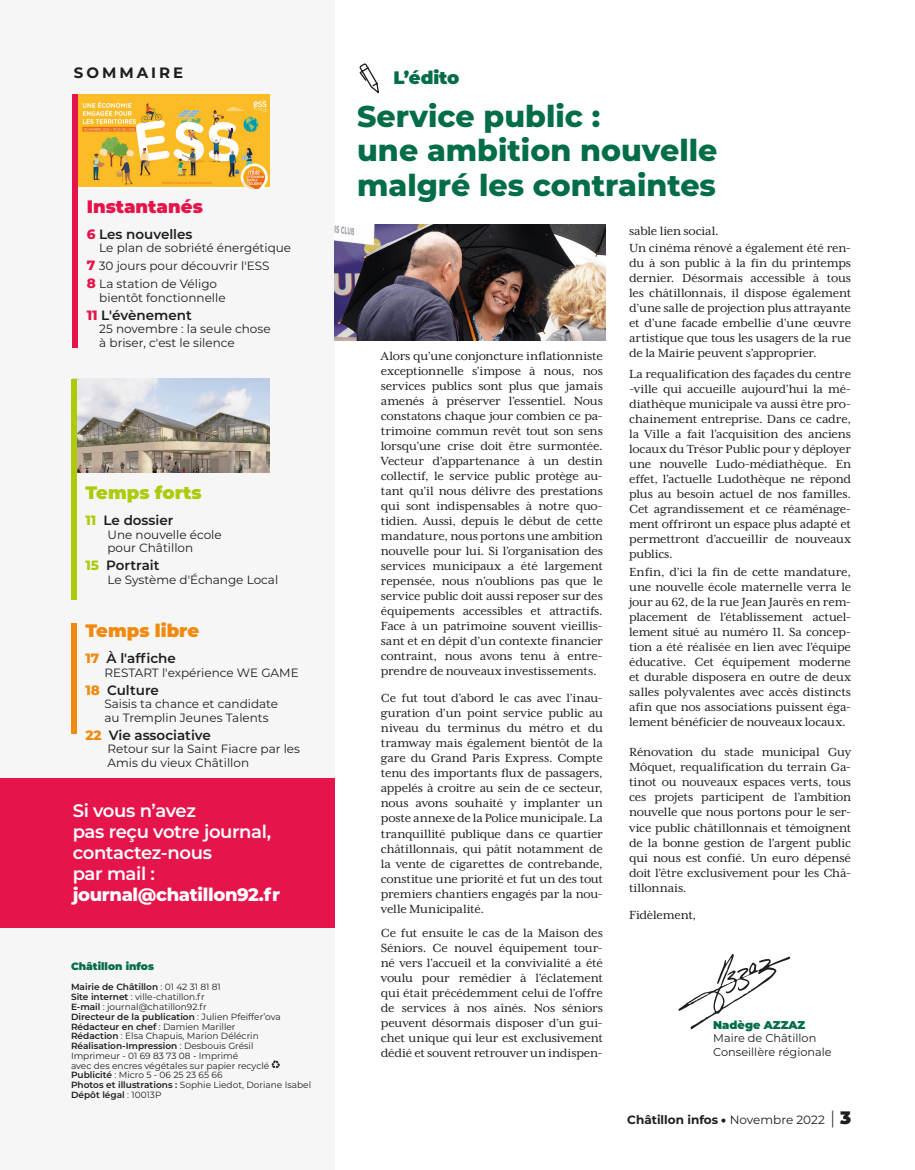
<style>
.page{position:relative;width:915px;height:1170px;background:#fff}
.page>*{position:absolute;margin:0;border:0;box-sizing:border-box;transform-origin:0 0}
.t1{font:800 30px "Montserrat";color:#026d46}
.t2{font:600 18px/21px "Montserrat";letter-spacing:-.02em;color:#fff}
.t3{font:800 18px "Montserrat";letter-spacing:-.02em;color:#fff}
.t4{font:900 18px "Montserrat";color:#e5144a}
.t5{font:900 18px "Montserrat";color:#afc90c}
.t6{font:900 18px "Montserrat";color:#ef8a0e}
.t7{font:900 18px "Montserrat";color:#026d46}
.t8{font:700 15px "Montserrat";letter-spacing:.2em;color:#1d1d1b}
.t9{font:13.5px/15px "Mrs Eaves XL Serif OT";letter-spacing:-.015em;color:#1d1d1b;text-align:justify}
.t10{font:600 13.5px "Montserrat";color:#1d1d1b}
.t11{font:12px "Montserrat";color:#1d1d1b}
.t12{font:700 12px "Montserrat";color:#1d1d1b}
.t13{font:11.25px/13.8px "Montserrat";color:#1d1d1b}
.t14{font:900 10.5px "Montserrat";color:#026d46}
.t15{font:9px "Montserrat";color:#1d1d1b}
.t16{font:600 9px "Montserrat";color:#1d1d1b}
.s1{font-weight:800;color:#e5144a}
.s2{font-weight:800;font-size:13.5px;color:#e5144a}
.s3{font-weight:800;color:#afc90c}
.s4{font-weight:800;color:#ef8a0e}
.s5{font-weight:400}
.s6{font-weight:600}
.s7{font-weight:900;color:#026d46}
.s8{font-weight:900}
.s9{font-weight:300;font-size:18px}
.s10{font-weight:900;font-size:18px}
</style>
<div class="page">
<div style="left:0;top:0;width:334px;height:1169px;background:#f6f6f6"></div>
<img style="left:77px;top:379px;width:192px;height:93px">
<div style="left:71px;top:379px;width:6px;height:220px;background:#afc90c"></div>
<svg style="left:271px;top:1060px;width:9px;height:8px"></svg>
<img style="left:78px;top:94px;width:191px;height:94px">
<div style="left:72px;top:94px;width:6px;height:254px;background:#e5144a"></div>
<div style="left:0;top:778px;width:334px;height:149px;background:#e5144a"></div>
<div style="left:71px;top:623px;width:5px;height:110px;background:#ef8a0e"></div>
<svg style="left:359px;top:63px;width:20px;height:31px"></svg>
<img style="left:334px;top:224px;width:271px;height:116px">
<svg style="left:678px;top:954px;width:112px;height:75px"></svg>
<p class="t8" style="left:74px;top:62px;width:111px">SOMMAIRE</p>
<p class="t4" style="left:87px;top:193px;width:118px">Instantanés</p>
<p class="t10" style="left:87px;top:224px;width:107px"><span class="s1">6</span> Les nouvelles</p>
<p class="t11" style="left:99px;top:239px;width:193px">Le plan de sobriété énergétique</p>
<p class="t11" style="left:87px;top:257px;width:184px"><span class="s2">7</span> 30 jours pour découvrir l'ESS</p>
<p class="t11" style="left:87px;top:275px;width:132px"><span class="s2">8</span> La station de Véligo</p>
<p class="t11" style="left:99px;top:289px;width:128px">bientôt fonctionnelle</p>
<p class="t10" style="left:87px;top:305px;width:107px"><span class="s1">11</span> L'évènement</p>
<p class="t11" style="left:99px;top:320px;width:173px">25 novembre : la seule chose</p>
<p class="t11" style="left:99px;top:334px;width:137px">à briser, c'est le silence</p>
<p class="t5" style="left:85px;top:479px;width:118px">Temps forts</p>
<p class="t10" style="left:85px;top:511px;width:90px"><span class="s3">11</span> Le dossier</p>
<p class="t11" style="left:107px;top:526px;width:116px">Une nouvelle école</p>
<p class="t11" style="left:107px;top:539px;width:87px">pour Châtillon</p>
<p class="t10" style="left:85px;top:556px;width:76px"><span class="s3">15</span> Portrait</p>
<p class="t11" style="left:107px;top:571px;width:172px">Le Système d'Échange Local</p>
<p class="t6" style="left:85px;top:617px;width:115px">Temps libre</p>
<p class="t10" style="left:85px;top:648px;width:92px"><span class="s4">17</span> À l'affiche</p>
<p class="t11" style="left:104px;top:664px;width:196px">RESTART l'expérience WE GAME</p>
<p class="t10" style="left:85px;top:680px;width:75px"><span class="s4">18</span> Culture</p>
<p class="t11" style="left:104px;top:695px;width:175px">Saisis ta chance et candidate</p>
<p class="t11" style="left:104px;top:709px;width:166px">au Tremplin Jeunes Talents</p>
<p class="t10" style="left:85px;top:725px;width:127px"><span class="s4">22</span> Vie associative</p>
<p class="t11" style="left:107px;top:740px;width:194px">Retour sur la Saint Fiacre par les</p>
<p class="t11" style="left:107px;top:754px;width:143px">Amis du vieux Châtillon</p>
<p class="t2" style="left:73px;top:799px;width:125px">Si vous n’avez</p>
<p class="t2" style="left:73px;top:820px;width:200px">pas reçu votre journal, contactez-nous</p>
<p class="t2" style="left:73px;top:862px;width:84px">par mail :</p>
<p class="t3" style="left:73px;top:881px;width:209px">journal@chatillon92.fr</p>
<p class="t14" style="left:71px;top:958px;width:84px">Châtillon infos</p>
<p class="t16" style="left:71px;top:980px;width:151px">Mairie de Châtillon <span class="s5">: 01 42 31 81 81</span></p>
<p class="t15" style="left:71px;top:990px;width:135px"><span class="s6">Site internet</span> : ville-chatillon.fr</p>
<p class="t15" style="left:71px;top:1000px;width:137px"><span class="s6">E-mail</span> : journal@chatillon92.fr</p>
<p class="t16" style="left:71px;top:1010px;width:211px">Directeur de la publication <span class="s5">: Julien Pfeiffer’ova</span></p>
<p class="t16" style="left:71px;top:1019px;width:166px">Rédacteur en chef <span class="s5">: Damien Mariller</span></p>
<p class="t15" style="left:71px;top:1029px;width:189px"><span class="s6">Rédaction</span> : Elsa Chapuis, Marion Délécrin</p>
<p class="t16" style="left:71px;top:1039px;width:184px">Réalisation-Impression <span class="s5">: Desbouis Grésil</span></p>
<p class="t15" style="left:71px;top:1049px;width:169px">Imprimeur - 01 69 83 73 08 - Imprimé</p>
<p class="t15" style="left:71px;top:1059px;width:200px">avec des encres végétales sur papier recyclé</p>
<p class="t15" style="left:71px;top:1068px;width:153px"><span class="s6">Publicité</span> : Micro 5 - 06 25 23 65 66</p>
<p class="t15" style="left:71px;top:1078px;width:241px"><span class="s6">Photos et illustrations :</span> Sophie Liedot, Doriane Isabel</p>
<p class="t16" style="left:71px;top:1088px;width:92px">Dépôt légal <span class="s5">: 10013P</span></p>
<p class="t7" style="left:393px;top:64px;width:67px">L’édito</p>
<p class="t1" style="left:357px;top:94px;width:244px">Service public :</p>
<p class="t1" style="left:357px;top:129px;width:361px">une ambition nouvelle</p>
<p class="t1" style="left:357px;top:163px;width:360px">malgré les contraintes</p>
<p class="t9" style="left:381px;top:349px;width:223px">Alors qu’une conjoncture inflationniste exceptionnelle s’impose à nous, nos services publics sont plus que jamais amenés à préserver l’essentiel. Nous constatons chaque jour combien ce pa&shy;trimoine commun revêt tout son sens lorsqu’une crise doit être surmontée.<br>Vecteur d’appartenance à un destin collectif, le service public protège au&shy;tant qu’il nous délivre des prestations qui sont indispensables à notre quo&shy;tidien. Aussi, depuis le début de cette mandature, nous portons une ambition nouvelle pour lui. Si l’organisation des services municipaux a été largement repensée, nous n’oublions pas que le service public doit aussi reposer sur des équipements accessibles et attractifs.<br>Face à un patrimoine souvent vieillis&shy;sant et en dépit d’un contexte financier contraint, nous avons tenu à entre&shy;prendre de nouveaux investissements.</p>
<p class="t9" style="left:381px;top:691px;width:223px">Ce fut tout d’abord le cas avec l’inau&shy;guration d’un point service public au niveau du terminus du métro et du tramway mais également bientôt de la gare du Grand Paris Express. Compte tenu des importants flux de passagers, appelés à croitre au sein de ce secteur, nous avons souhaité y implanter un poste annexe de la Police municipale. La tranquillité publique dans ce quartier châtillonnais, qui pâtit notamment de la vente de cigarettes de contrebande, constitue une priorité et fut un des tout premiers chantiers engagés par la nou&shy;velle Municipalité.</p>
<p class="t9" style="left:381px;top:925px;width:223px">Ce fut ensuite le cas de la Maison des Séniors. Ce nouvel équipement tour&shy;né vers l’accueil et la convivialité a été voulu pour remédier à l’éclatement qui était précédemment celui de l’offre de services à nos aînés. Nos séniors peuvent désormais disposer d’un gui&shy;chet unique qui leur est exclusivement dédié et souvent retrouver un indispen-</p>
<p class="t9" style="left:629px;top:224px;width:91px">sable lien social.</p>
<p class="t9" style="left:629px;top:241px;width:223px">Un cinéma rénové a également été ren&shy;du à son public à la fin du printemps dernier. Désormais accessible à tous les châtillonnais, il dispose également d’une salle de projection plus attrayante et d’une facade embellie d’une œuvre artistique que tous les usagers de la rue de la Mairie peuvent s’approprier.</p>
<p class="t9" style="left:629px;top:367px;width:223px">La requalification des façades du centre -ville qui accueille aujourd’hui la mé&shy;diathèque municipale va aussi être pro&shy;chainement entreprise. Dans ce cadre, la Ville a fait l’acquisition des anciens locaux du Trésor Public pour y déployer une nouvelle Ludo-médiathèque. En effet, l’actuelle Ludothèque ne répond plus au besoin actuel de nos familles.<br>Cet agrandissement et ce réaménage&shy;ment offriront un espace plus adapté et permettront d’accueillir de nouveaux publics.</p>
<p class="t9" style="left:629px;top:565px;width:223px">Enfin, d’ici la fin de cette mandature, une nouvelle école maternelle verra le jour au 62, de la rue Jean Jaurès en rem&shy;placement de l’établissement actuel&shy;lement situé au numéro 11. Sa concep&shy;tion a été réalisée en lien avec l’équipe éducative. Cet équipement moderne et durable disposera en outre de deux salles polyvalentes avec accès distincts afin que nos associations puissent éga&shy;lement bénéficier de nouveaux locaux.</p>
<p class="t9" style="left:629px;top:745px;width:223px">Rénovation du stade municipal Guy Môquet, requalification du terrain Ga&shy;tinot ou nouveaux espaces verts, tous ces projets participent de l’ambition nouvelle que nous portons pour le ser&shy;vice public châtillonnais et témoignent de la bonne gestion de l'argent public qui nous est confié. Un euro dépensé doit l'être exclusivement pour les Châ&shy;tillonnais.</p>
<p class="t9" style="left:629px;top:907px;width:69px">Fidèlement,</p>
<p class="t13" style="left:713px;top:1017px;width:105px"><span class="s7">Nadège AZZAZ<br></span>Maire de Châtillon</p>
<p class="t13" style="left:713px;top:1044px;width:120px">Conseillère régionale</p>
<p class="t12" style="left:627px;top:1110px;width:225px">Châtillon infos <span class="s8">•</span> <span class="s5">Novembre 2022</span> <span class="s9">|</span> <span class="s10">3</span></p>
</div>
